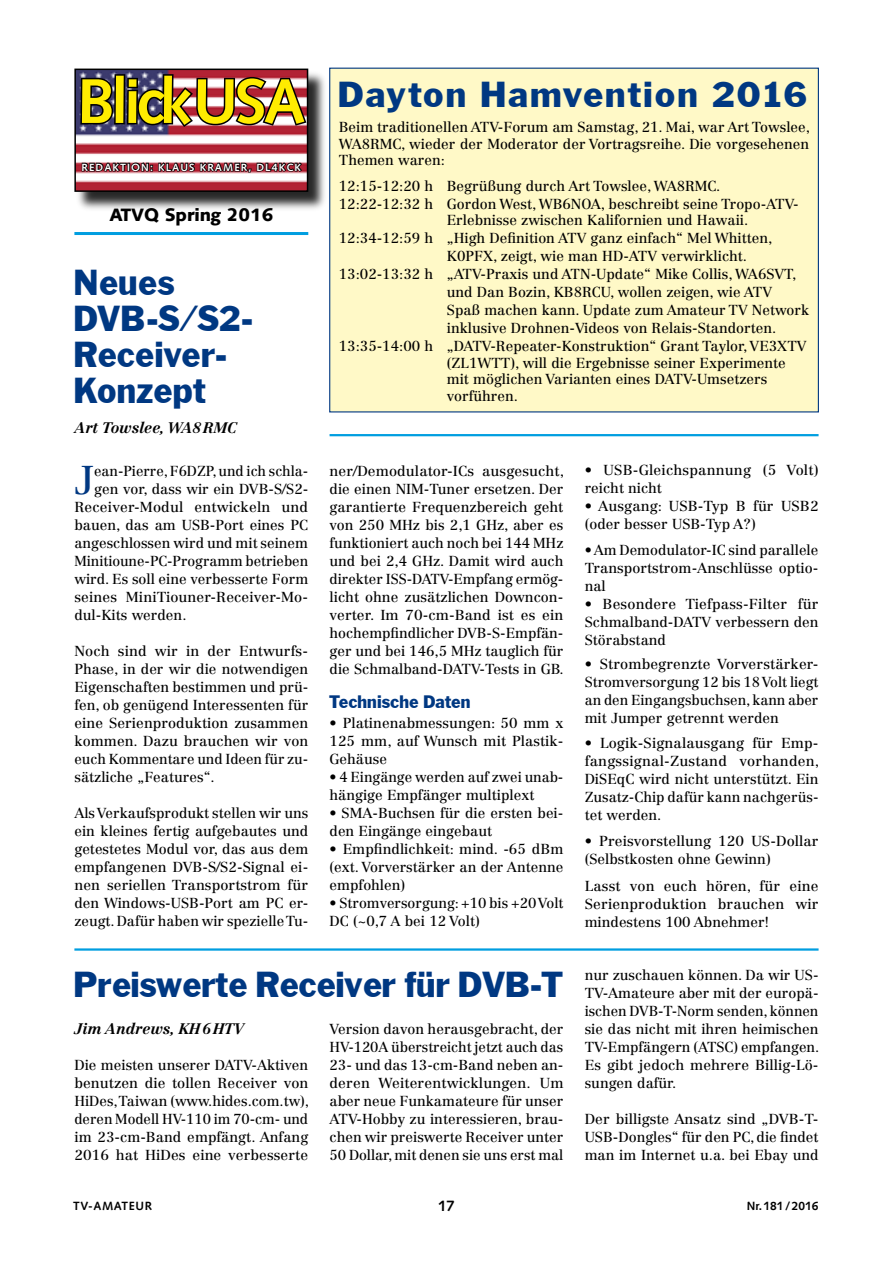
<style>
.page{position:relative;width:893px;height:1263px;background:#fff}
.page>*{position:absolute;margin:0;border:0;box-sizing:border-box;transform-origin:0 0}
.t1{font:700 63px "Syntax LT";letter-spacing:-.075em;color:#ffec00}
.t2{font:39.6px "Centennial LT Std";color:#003882}
.t3{font:700 36px/36px "Franklin Headline";letter-spacing:.015em;color:#003882}
.t4{font:700 36px "Franklin Headline";letter-spacing:.06em;color:#003882;scale:1.06 1}
.t5{font:700 18px "Franklin Headline";letter-spacing:.015em;color:#003882}
.t6{font:18px "Syntax LT Black";letter-spacing:-.005em;color:#000}
.t7{font:italic 700 15px "Centennial LT Std";color:#000}
.t8{font:700 15px "Syntax LT";color:#000}
.t9{font:14.25px/18px "Centennial LT Std";color:#000;text-align:justify}
.t10{font:700 12px "Syntax LT";color:#000}
.t11{font:700 12px "Syntax LT";letter-spacing:.05em;color:#000}
.t12{font:700 10.5px "Syntax LT";letter-spacing:.1em;color:#fff}
</style>
<div class="page">
<div style="left:76px;top:70px;width:252px;height:141px;background:#000;opacity:.85"></div>
<div style="left:74px;top:69px;width:234px;height:123px;border:2px solid #000"></div>
<svg style="left:79px;top:73px;width:229px;height:138px"></svg>
<hr style="left:74px;top:232px;width:234px;height:3px;background:#009ee0">
<div style="left:330px;top:68px;width:488px;height:344px;background:#fff9c7"></div>
<hr style="left:330px;top:434px;width:489px;height:2px;background:#009ee0">
<hr style="left:74px;top:948px;width:745px;height:3px;background:#009ee0">
<p class="t1" style="left:77px;top:65px;width:230px">Blick USA</p>
<p class="t12" style="left:82px;top:161px;width:221px">REDAKTION: KLAUS KRAMER, DL4KCK</p>
<p class="t6" style="left:109px;top:204px;width:165px">ATVQ Spring 2016</p>
<p class="t3" style="left:75px;top:264px;width:179px">Neues<br>DVB-S/S2-<br>Receiver-<br>Konzept</p>
<p class="t7" style="left:75px;top:419px;width:164px">Art Towslee, WA8RMC</p>
<p class="t2" style="left:74px;top:456px;width:21px">J</p>
<p class="t9" style="left:94px;top:462px;width:216px">ean-Pierre, F6DZP, und ich schla-</p>
<p class="t9" style="left:94px;top:480px;width:216px">gen vor, dass wir ein DVB-S/S2-</p>
<p class="t9" style="left:74px;top:498px;width:235px">Receiver-Modul entwickeln und</p>
<p class="t9" style="left:74px;top:516px;width:235px">bauen, das am USB-Port eines PC</p>
<p class="t9" style="left:74px;top:534px;width:235px">angeschlossen wird und mit seinem</p>
<p class="t9" style="left:74px;top:552px;width:235px">Minitioune-PC-Programm betrieben</p>
<p class="t9" style="left:74px;top:570px;width:235px">wird. Es soll eine verbesserte Form</p>
<p class="t9" style="left:74px;top:588px;width:235px">seines MiniTiouner-Receiver-Mo-</p>
<p class="t9" style="left:74px;top:606px;width:114px">dul-Kits werden.</p>
<p class="t9" style="left:74px;top:642px;width:235px">Noch sind wir in der Entwurfs-Phase, in der wir die notwendigen Eigenschaften bestimmen und prü&shy;fen, ob genügend Interessenten für eine Serienproduktion zusammen kommen. Dazu brauchen wir von euch Kommentare und Ideen für zu&shy;sätzliche „Features“.</p>
<p class="t9" style="left:74px;top:804px;width:236px">Als Verkaufsprodukt stellen wir uns ein kleines fertig aufgebautes und getestetes Modul vor, das aus dem empfangenen DVB-S/S2-Signal ei&shy;nen seriellen Transportstrom für den Windows-USB-Port am PC er&shy;zeugt. Dafür haben wir spezielle Tu-</p>
<p class="t4" style="left:339px;top:73px;width:443px">Dayton Hamvention 2016</p>
<p class="t9" style="left:339px;top:119px;width:473px;line-height:16.5px">Beim traditionellen ATV-Forum am Samstag, 21. Mai, war Art Towslee, WA8RMC, wieder der Moderator der Vortragsreihe. Die vorgesehenen Themen waren:</p>
<p class="t9" style="left:339px;top:177px;width:461px">12:15-12:20 h Begrüßung durch Art Towslee, WA8RMC.<br>12:22-12:32 h Gordon West, WB6NOA, beschreibt seine Tropo-ATV-</p>
<p class="t9" style="left:447px;top:211px;width:303px">Erlebnisse zwischen Kalifornien und Hawaii.</p>
<p class="t9" style="left:339px;top:229px;width:435px">12:34-12:59 h „High Definition ATV ganz einfach“ Mel Whitten,</p>
<p class="t9" style="left:447px;top:247px;width:302px">K0PFX, zeigt, wie man HD-ATV verwirklicht.</p>
<p class="t9" style="left:339px;top:265px;width:459px">13:02-13:32 h „ATV-Praxis und ATN-Update“ Mike Collis, WA6SVT,</p>
<p class="t9" style="left:447px;top:283px;width:327px">und Dan Bozin, KB8RCU, wollen zeigen, wie ATV</p>
<p class="t9" style="left:447px;top:301px;width:364px">Spaß machen kann. Update zum Amateur TV Network</p>
<p class="t9" style="left:447px;top:319px;width:331px">inklusive Drohnen-Videos von Relais-Standorten.</p>
<p class="t9" style="left:339px;top:337px;width:469px">13:35-14:00 h „DATV-Repeater-Konstruktion“ Grant Taylor, VE3XTV</p>
<p class="t9" style="left:447px;top:354px;width:341px;line-height:16.5px;text-align:left">(ZL1WTT), will die Ergebnisse seiner Experimente mit möglichen Varianten eines DATV-Umsetzers vorführen.</p>
<p class="t9" style="left:330px;top:462px;width:236px">ner/Demodulator-ICs ausgesucht, die einen NIM-Tuner ersetzen. Der garantierte Frequenzbereich geht von 250 MHz bis 2,1 GHz, aber es funktioniert auch noch bei 144 MHz und bei 2,4 GHz. Damit wird auch direkter ISS-DATV-Empfang ermög&shy;licht ohne zusätzlichen Downcon&shy;verter. Im 70-cm-Band ist es ein hochempfindlicher DVB-S-Empfän&shy;ger und bei 146,5 MHz tauglich für die Schmalband-DATV-Tests in GB.</p>
<p class="t5" style="left:330px;top:691px;width:142px">Technische Daten</p>
<p class="t9" style="left:330px;top:714px;width:235px">• Platinenabmessungen: 50 mm x 125 mm, auf Wunsch mit Plastik-Gehäuse</p>
<p class="t9" style="left:330px;top:768px;width:235px">• 4 Eingänge werden auf zwei unab&shy;hängige Empfänger multiplext</p>
<p class="t9" style="left:330px;top:804px;width:235px">• SMA-Buchsen für die ersten bei&shy;den Eingänge eingebaut</p>
<p class="t9" style="left:330px;top:840px;width:235px">• Empfindlichkeit: mind. -65 dBm (ext. Vorverstärker an der Antenne empfohlen)</p>
<p class="t9" style="left:330px;top:894px;width:235px">• Stromversorgung: +10 bis +20 Volt<br>DC (~0,7 A bei 12 Volt)</p>
<p class="t9" style="left:585px;top:461px;width:235px">• USB-Gleichspannung (5 Volt) reicht nicht</p>
<p class="t9" style="left:585px;top:497px;width:235px">• Ausgang: USB-Typ B für USB2 (oder besser USB-Typ A?)</p>
<p class="t9" style="left:585px;top:540px;width:235px">• Am Demodulator-IC sind parallele Transportstrom-Anschlüsse optio&shy;nal</p>
<p class="t9" style="left:585px;top:594px;width:235px">• Besondere Tiefpass-Filter für Schmalband-DATV verbessern den Störabstand</p>
<p class="t9" style="left:585px;top:654px;width:235px">• Strombegrenzte Vorverstärker-Stromversorgung 12 bis 18 Volt liegt an den Eingangsbuchsen, kann aber mit Jumper getrennt werden</p>
<p class="t9" style="left:585px;top:734px;width:236px">• Logik-Signalausgang für Emp&shy;fangssignal-Zustand vorhanden, DiSEqC wird nicht unterstützt. Ein Zusatz-Chip dafür kann nachgerüs&shy;tet werden.</p>
<p class="t9" style="left:585px;top:831px;width:235px">• Preisvorstellung 120 US-Dollar (Selbstkosten ohne Gewinn)</p>
<p class="t9" style="left:585px;top:876px;width:235px">Lasst von euch hören, für eine Serienproduktion brauchen wir mindestens 100 Abnehmer!</p>
<p class="t3" style="left:74px;top:966px;width:490px">Preiswerte Receiver für DVB-T</p>
<p class="t9" style="left:585px;top:966px;width:236px">nur zuschauen können. Da wir US-TV-Amateure aber mit der europä&shy;ischen DVB-T-Norm senden, können sie das nicht mit ihren heimischen TV-Empfängern (ATSC) empfangen.<br>Es gibt jedoch mehrere Billig-Lö&shy;sungen dafür.</p>
<p class="t9" style="left:585px;top:1110px;width:235px">Der billigste Ansatz sind „DVB-T-USB-Dongles“ für den PC, die findet man im Internet u.a. bei Ebay und</p>
<p class="t7" style="left:74px;top:1019px;width:171px">Jim Andrews, KH6HTV</p>
<p class="t9" style="left:74px;top:1056px;width:236px">Die meisten unserer DATV-Aktiven benutzen die tollen Receiver von HiDes, Taiwan (www.hides.com.tw), deren Modell HV-110 im 70-cm- und im 23-cm-Band empfängt. Anfang 2016 hat HiDes eine verbesserte</p>
<p class="t9" style="left:330px;top:1020px;width:235px">Version davon herausgebracht, der HV-120A überstreicht jetzt auch das 23- und das 13-cm-Band neben an&shy;deren Weiterentwicklungen. Um aber neue Funkamateure für unser ATV-Hobby zu interessieren, brau&shy;chen wir preiswerte Receiver unter 50 Dollar, mit denen sie uns erst mal</p>
<p class="t11" style="left:73px;top:1199px;width:80px">TV-AMATEUR</p>
<p class="t8" style="left:438px;top:1197px;width:18px">17</p>
<p class="t10" style="left:747px;top:1199px;width:73px">Nr. 181 / 2016</p>
</div>
